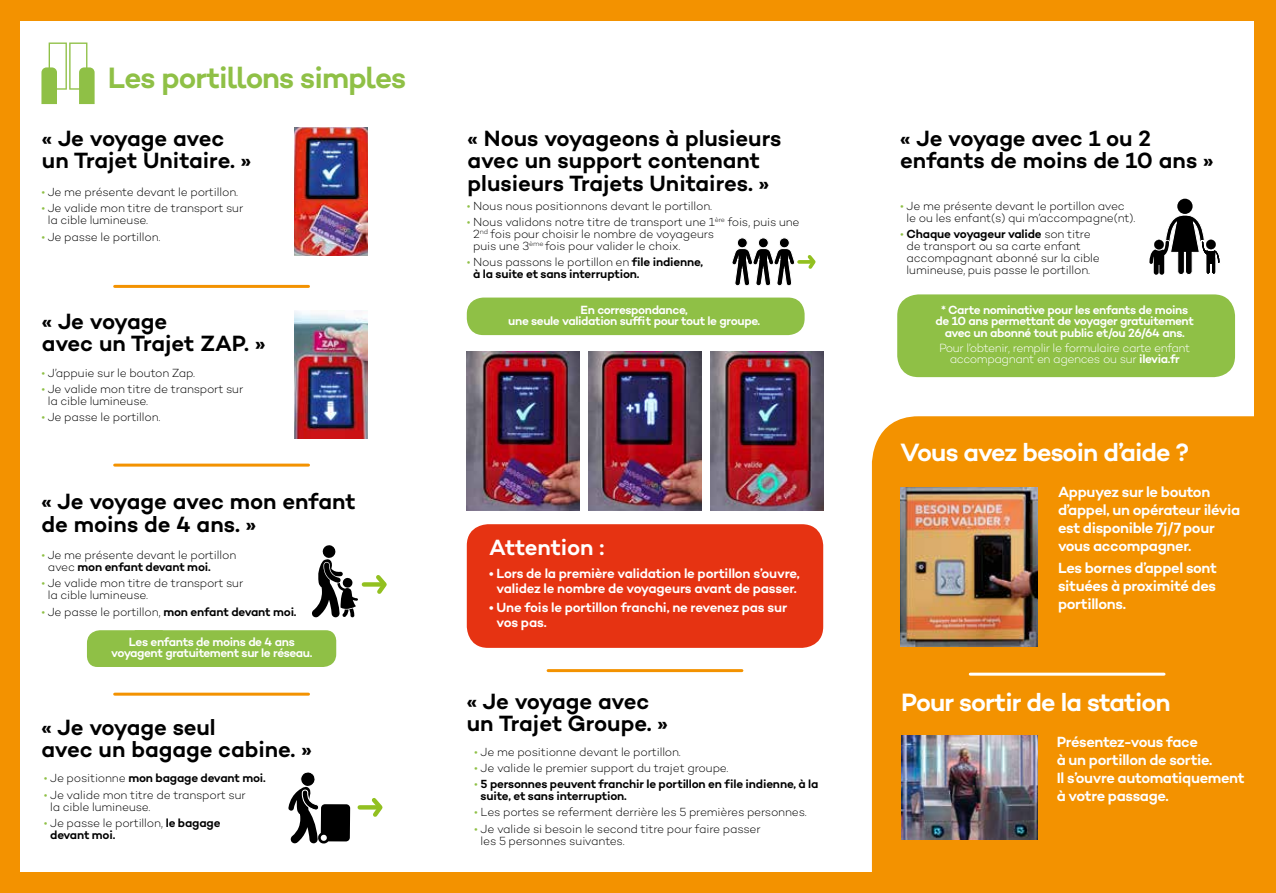
<style>
.page{position:relative;width:1276px;height:893px;background:#f39200}
.page>*{position:absolute;margin:0;border:0;box-sizing:border-box;transform-origin:0 0}
.t1{font:600 30px "Campton";letter-spacing:-.03em;color:#8fc046}
.t2{font:600 25.5px "Campton";letter-spacing:-.035em;color:#fff}
.t3{font:600 22.5px/22.5px "Campton";letter-spacing:-.005em;color:#000}
.t4{font:600 22.5px "Campton";letter-spacing:-.01em;color:#fff}
.t5{font:600 15px/18px "Campton";letter-spacing:-.02em;color:#fff}
.t6{font:600 13.5px/15px "Campton";letter-spacing:-.015em;color:#fff;text-align:center}
.t7{font:600 12.15px/11.2px "Campton";letter-spacing:-.035em;color:#fff;text-align:center}
.t8{font:300 12.15px/11.2px "Campton";letter-spacing:-.03em;color:#fff;text-align:center}
.t9{font:300 12px/12px "Campton";letter-spacing:-.01em;color:#000}
.t10{font:600 12px/12px "Campton";letter-spacing:-.01em;color:#000}
.s1{color:#8fc046}
.s2{font-weight:600}
.s3{font-weight:300;color:#8fc046}
.s4{font-weight:300}
</style>
<div class="page">
<div style="left:20px;top:21px;width:1233px;height:851px;background:#fff"></div>
<div style="left:872px;top:416px;width:382px;height:456px;background:#f39200"></div>
<hr style="left:115px;top:285px;width:193px;height:3px;background:#f39200">
<hr style="left:548px;top:669px;width:194px;height:3px;background:#f39200">
<hr style="left:970px;top:673px;width:194px;height:3px;background:#fff">
<hr style="left:115px;top:464px;width:193px;height:3px;background:#f39200">
<hr style="left:115px;top:693px;width:193px;height:3px;background:#f39200">
<img style="left:295px;top:311px;width:73px;height:128px">
<img style="left:467px;top:352px;width:112px;height:159px">
<img style="left:588px;top:352px;width:113px;height:159px">
<img style="left:710px;top:352px;width:113px;height:159px">
<img style="left:900px;top:488px;width:137px;height:159px">
<img style="left:901px;top:735px;width:136px;height:105px">
<div style="left:467px;top:524px;width:356px;height:124px;background:#e63312;border-radius:21px"></div>
<img style="left:295px;top:128px;width:73px;height:127px">
<svg style="left:732px;top:237px;width:63px;height:49px"></svg>
<svg style="left:799px;top:260px;width:5px;height:4px"></svg>
<svg style="left:804px;top:255px;width:12px;height:14px"></svg>
<div style="left:360px;top:805px;width:16px;height:5px;background:#92c020"></div>
<svg style="left:368px;top:798px;width:15px;height:19px"></svg>
<svg style="left:41px;top:43px;width:54px;height:61px"></svg>
<div style="left:87px;top:630px;width:249px;height:37px;background:#8fc046"></div>
<div style="left:364px;top:582px;width:16px;height:5px;background:#92c020"></div>
<svg style="left:372px;top:575px;width:15px;height:19px"></svg>
<svg style="left:312px;top:545px;width:46px;height:73px"></svg>
<svg style="left:288px;top:772px;width:62px;height:72px"></svg>
<div style="left:897px;top:294px;width:338px;height:83px;background:#8fc046;border-radius:21px"></div>
<div style="left:467px;top:298px;width:337px;height:37px;background:#8fc046;border-radius:16px"></div>
<div style="left:1177px;top:199px;width:15px;height:15px;background:#000;border-radius:50%"></div>
<svg style="left:1148px;top:204px;width:73px;height:92px"></svg>
<h1 class="t1" style="left:108px;top:59px;width:300px">Les portillons simples</h1>
<h3 class="t3" style="left:42px;top:126px;width:211px">« Je voyage avec un Trajet Unitaire. »</h3>
<p class="t9" style="left:41px;top:186px;width:198px"><span class="s1">•</span> Je me présente devant le portillon.</p>
<p class="t9" style="left:48px;top:202px;width:197px;text-indent:-6px"><span class="s1">•</span> Je valide mon titre de transport sur la cible lumineuse.</p>
<p class="t9" style="left:41px;top:230px;width:120px"><span class="s1">•</span> Je passe le portillon.</p>
<h3 class="t3" style="left:42px;top:309px;width:225px">« Je voyage<br>avec un Trajet ZAP. »</h3>
<p class="t9" style="left:41px;top:366px;width:155px"><span class="s1">•</span> J’appuie sur le bouton Zap.</p>
<p class="t9" style="left:48px;top:382px;width:197px;text-indent:-6px"><span class="s1">•</span> Je valide mon titre de transport sur la cible lumineuse.</p>
<p class="t9" style="left:41px;top:411px;width:120px"><span class="s1">•</span> Je passe le portillon.</p>
<h3 class="t3" style="left:41px;top:490px;width:316px">« Je voyage avec mon enfant de moins de 4 ans. »</h3>
<p class="t9" style="left:48px;top:549px;width:190px;text-indent:-6px"><span class="s1">•</span> Je me présente devant le portillon avec <span class="s2">mon enfant devant moi.</span></p>
<p class="t9" style="left:48px;top:577px;width:197px;text-indent:-6px"><span class="s1">•</span> Je valide mon titre de transport sur la cible lumineuse.</p>
<p class="t9" style="left:41px;top:605px;width:257px"><span class="s1">•</span> Je passe le portillon, <span class="s2">mon enfant devant moi.</span></p>
<p class="t7" style="left:111px;top:636px;width:203px">Les enfants de moins de 4 ans voyagent gratuitement sur le réseau.</p>
<h3 class="t3" style="left:41px;top:715px;width:272px">« Je voyage seul<br>avec un bagage cabine. »</h3>
<p class="t10" style="left:44px;top:772px;width:223px"><span class="s3">•</span> <span class="s4">Je positionne</span> mon bagage devant moi.</p>
<p class="t9" style="left:50px;top:788px;width:197px;text-indent:-6px"><span class="s1">•</span> Je valide mon titre de transport sur la cible lumineuse.</p>
<p class="t9" style="left:50px;top:817px;width:172px;text-indent:-6px"><span class="s1">•</span> Je passe le portillon, <span class="s2">le bagage devant moi.</span></p>
<h3 class="t3" style="left:468px;top:126px;width:315px">« Nous voyageons à plusieurs avec un support contenant plusieurs Trajets Unitaires. »</h3>
<p class="t9" style="left:467px;top:200px;width:247px"><span class="s1">•</span> Nous nous positionnons devant le portillon.</p>
<p class="t9" style="left:473px;top:216px;width:328px;text-indent:-6px"><span class="s1">•</span> Nous validons notre titre de transport une 1<sup>ère</sup> fois, puis une<br>2<sup>nd</sup> fois pour choisir le nombre de voyageurs<br>puis une 3<sup>ème</sup> fois pour valider le choix.</p>
<p class="t10" style="left:473px;top:256px;width:232px;text-indent:-6px"><span class="s3">•</span> <span class="s4">Nous passons le portillon en</span> file indienne, à la suite et sans interruption.</p>
<p class="t7" style="left:508px;top:304px;width:253px">En correspondance,<br>une seule validation suffit pour tout le groupe.</p>
<h3 class="t4" style="left:489px;top:533px;width:117px">Attention :</h3>
<p class="t6" style="left:489px;top:566px;width:312px">• Lors de la première validation le portillon s’ouvre, validez le nombre de voyageurs avant de passer.</p>
<p class="t6" style="left:496px;top:600px;width:292px;text-align:left;text-indent:-7px">• Une fois le portillon franchi, ne revenez pas sur vos pas.</p>
<h3 class="t3" style="left:467px;top:689px;width:203px">« Je voyage avec un Trajet Groupe. »</h3>
<p class="t9" style="left:474px;top:745px;width:208px"><span class="s1">•</span> Je me positionne devant le portillon.</p>
<p class="t9" style="left:474px;top:762px;width:256px"><span class="s1">•</span> Je valide le premier support du trajet groupe.</p>
<p class="t10" style="left:480px;top:778px;width:339px;text-indent:-6px"><span class="s3">•</span> 5 personnes peuvent franchir le portillon en file indienne, à la suite, et sans interruption.</p>
<p class="t9" style="left:474px;top:806px;width:334px"><span class="s1">•</span> Les portes se referment derrière les 5 premières personnes.</p>
<p class="t9" style="left:480px;top:822px;width:281px;text-indent:-6px"><span class="s1">•</span> Je valide si besoin le second titre pour faire passer les 5 personnes suivantes.</p>
<h3 class="t3" style="left:900px;top:126px;width:315px">« Je voyage avec 1 ou 2 enfants de moins de 10 ans »</h3>
<p class="t9" style="left:906px;top:199px;width:230px;text-indent:-6px"><span class="s1">•</span> Je me présente devant le portillon avec le ou les enfant(s) qui m’accompagne(nt).</p>
<p class="t9" style="left:906px;top:228px;width:195px;text-indent:-6px"><span class="s1">•</span> <span class="s2">Chaque voyageur valide</span> son titre de transport ou sa carte enfant accompagnant abonné sur la cible lumineuse, puis passe le portillon.</p>
<p class="t7" style="left:935px;top:304px;width:260px">* Carte nominative pour les enfants de moins de 10 ans permettant de voyager gratuitement avec un abonné tout public et/ou 26/64 ans.</p>
<p class="t8" style="left:939px;top:342px;width:253px">Pour l’obtenir, remplir le formulaire carte enfant accompagnant en agences ou sur <span class="s2">ilevia.fr</span></p>
<h2 class="t2" style="left:900px;top:436px;width:290px">Vous avez besoin d’aide ?</h2>
<p class="t5" style="left:1058px;top:482px;width:184px">Appuyez sur le bouton d’appel, un opérateur ilévia est disponible 7j/7 pour vous accompagner.</p>
<p class="t5" style="left:1058px;top:559px;width:160px;text-align:justify">Les bornes d’appel sont situées à proximité des portillons.</p>
<h2 class="t2" style="left:901px;top:686px;width:271px">Pour sortir de la station</h2>
<p class="t5" style="left:1056px;top:733px;width:189px">Présentez-vous face<br>à un portillon de sortie.<br>Il s’ouvre automatiquement à votre passage.</p>
</div>
